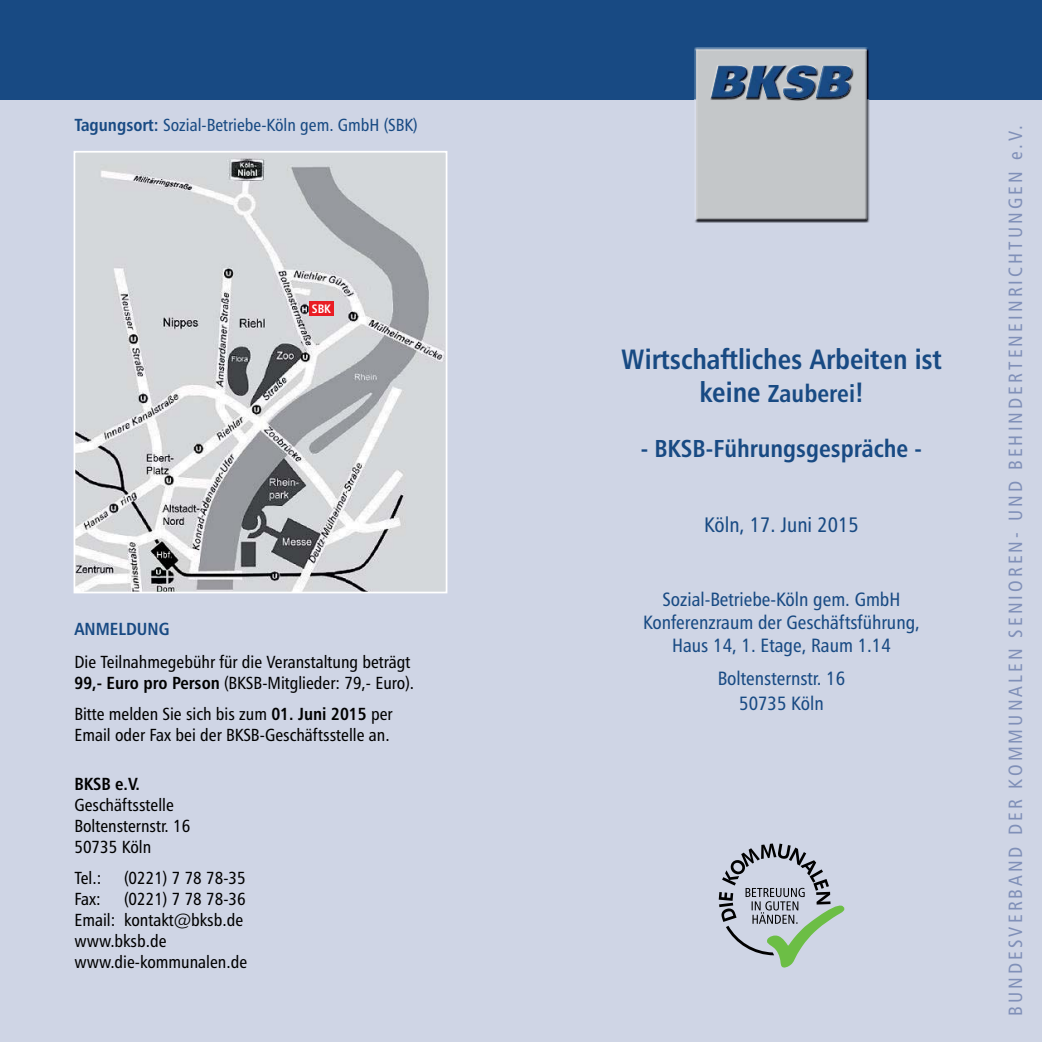
<style>
.page{position:relative;width:1042px;height:1042px;background:#cfd5e5}
.page>*{position:absolute;margin:0;border:0;box-sizing:border-box;transform-origin:0 0}
.t1{font:28px "Humanist 777 BT Bold Condensed B";color:#184a83}
.t2{font:24.5px "Humanist 777 BT Bold Condensed B";color:#184a83}
.t3{font:21px "Humanist 777 BT Roman Condensed B";color:#184a83}
.t4{font:19.25px/23.1px "Humanist 777 BT Roman Condensed B";color:#184a83;text-align:center}
.t5{font:19.25px "Humanist 777 BT Roman Condensed B";letter-spacing:.16em;color:#8090b8}
.t6{font:17.5px/21px "Humanist 777 BT Roman Condensed B";color:#000}
.t7{font:17.5px "Humanist 777 BT Roman Condensed B";color:#184a83}
.t8{font:17.5px "Humanist 777 BT Bold Condensed B";color:#184a83}
.t9{font:17.5px "Humanist 777 BT Bold Condensed B";color:#000}
.t10{font:12.25px "Humanist 777 BT Bold Condensed B";color:#fff}
.s1{font-family:"Humanist 777 BT Bold Condensed B"}
.s2{font-size:28px}
</style>
<div class="page">
<div style="left:0;top:0;width:1042px;height:99px;background:#184a83"></div>
<img style="left:695px;top:47px;width:175px;height:176px">
<img style="left:869px;top:48px;width:1px;height:51px">
<img style="left:694px;top:48px;width:175px;height:173px">
<div style="left:696px;top:50px;width:170px;height:170px;background:#c4c7c9"></div>
<img style="left:710px;top:65px;width:143px;height:36px">
<svg style="left:711px;top:98px;width:141px;height:1px"></svg>
<img style="left:711px;top:65px;width:141px;height:33px">
<img style="left:77px;top:157px;width:367px;height:433px">
<div style="left:74px;top:151px;width:373px;height:442px;border:2px solid #fff"></div>
<div style="left:309px;top:301px;width:25px;height:14px;background:#e91d24"></div>
<svg style="left:719px;top:843px;width:125px;height:125px"></svg>
<p class="t7" style="left:74px;top:118px;width:345px"><span class="s1">Tagungsort:</span> Sozial-Betriebe-Köln gem. GmbH (SBK)</p>
<p class="t8" style="left:74px;top:622px;width:97px">ANMELDUNG</p>
<p class="t10" style="left:312px;top:303px;width:20px">SBK</p>
<p class="t6" style="left:74px;top:653px;width:341px">Die Teilnahmegebühr für die Veranstaltung beträgt<br><span class="s1">99,- Euro pro Person</span> (BKSB-Mitglieder: 79,- Euro).</p>
<p class="t6" style="left:74px;top:705px;width:320px">Bitte melden Sie sich bis zum <span class="s1">01. Juni 2015</span> per<br>Email oder Fax bei der BKSB-Geschäftsstelle an.</p>
<p class="t9" style="left:74px;top:776px;width:67px">BKSB e.V.</p>
<p class="t6" style="left:74px;top:795px;width:117px">Geschäftsstelle<br>Boltensternstr. 16<br>50735 Köln</p>
<p class="t6" style="left:74px;top:868px;width:28px">Tel.:</p>
<p class="t6" style="left:124px;top:868px;width:123px">(0221) 7 78 78-35</p>
<p class="t6" style="left:74px;top:889px;width:28px">Fax:</p>
<p class="t6" style="left:74px;top:889px;width:174px;text-indent:50px">(0221) 7 78 78-36<br>Email: kontakt@bksb.de www.bksb.de www.die-kommunalen.de</p>
<h1 class="t1" style="left:621px;top:348px;width:322px">Wirtschaftliches Arbeiten ist</h1>
<h2 class="t2" style="left:699px;top:384px;width:166px"><span class="s2">keine</span> Zauberei<span class="s2">!</span></h2>
<h2 class="t2" style="left:641px;top:438px;width:283px">- BKSB-Führungsgespräche -</h2>
<p class="t3" style="left:704px;top:517px;width:156px">Köln, 17. Juni 2015</p>
<p class="t4" style="left:643px;top:589px;width:278px">Sozial-Betriebe-Köln gem. GmbH<br>Konferenzraum der Geschäftsführung,<br>Haus 14, 1. Etage, Raum 1.14</p>
<p class="t4" style="left:718px;top:667px;width:129px;line-height:25.2px">Boltensternstr. 16<br>50735 Köln</p>
<p class="t5" style="left:1008px;top:1016px;width:892px;rotate:-90deg">BUNDESVERBAND DER KOMMUNALEN SENIOREN- UND BEHINDERTENEINRICHTUNGEN e.V.</p>
</div>
